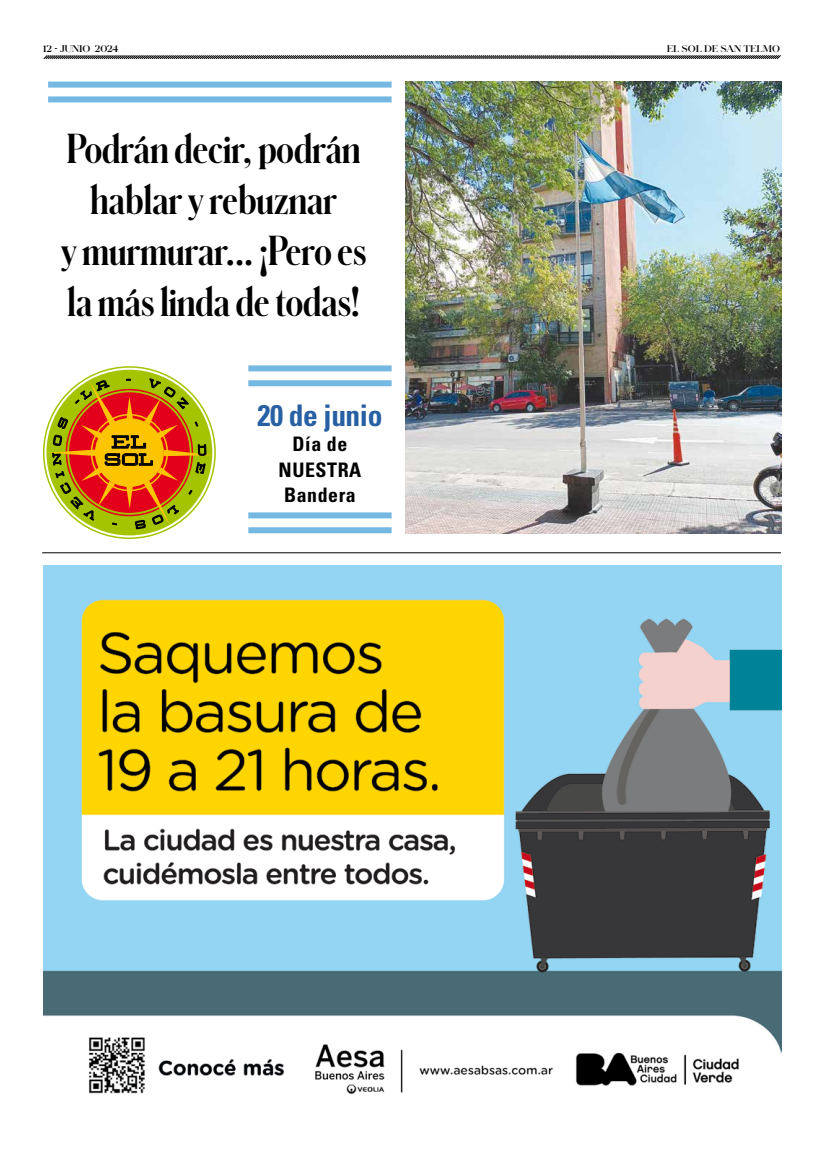
<style>
.page{position:relative;width:823px;height:1163px;background:#fff}
.page>*{position:absolute;margin:0;border:0;box-sizing:border-box;transform-origin:0 0}
.t1{font:700 39px/51px "Schnyder Cond S";letter-spacing:-.015em;color:#000;text-align:center}
.t2{font:700 condensed 29.7px "Univers LT Std";letter-spacing:-.015em;color:#2760a3}
.t3{font:700 condensed 20px/25.3px "Univers LT Std";letter-spacing:.03em;color:#000;text-align:center}
.t4{font:expanded 15.4px "Espiritu";color:#000}
.t5{font:expanded 14.3px "Espiritu";color:#000}
.t6{font:700 9px "Schnyder Wide S";letter-spacing:.03em;color:#000}
</style>
<div class="page">
<svg style="left:43px;top:55px;width:738px;height:4px;background:#646464"></svg>
<img style="left:44px;top:565px;width:737px;height:529px">
<hr style="left:42px;top:552px;width:738px;height:1px;background:#000">
<div style="left:48px;top:82px;width:343px;height:6px;background:#75b9e2"></div>
<div style="left:248px;top:365px;width:143px;height:6px;background:#75b9e2"></div>
<div style="left:248px;top:512px;width:143px;height:6px;background:#75b9e2"></div>
<div style="left:48px;top:96px;width:343px;height:6px;background:#75b9e2"></div>
<div style="left:248px;top:380px;width:143px;height:6px;background:#75b9e2"></div>
<div style="left:248px;top:527px;width:143px;height:6px;background:#75b9e2"></div>
<img style="left:405px;top:82px;width:376px;height:451px">
<svg style="left:46px;top:369px;width:166px;height:166px"></svg>
<p class="t6" style="left:43px;top:42px;width:77px">12 - JUNIO 2024</p>
<p class="t6" style="left:666px;top:42px;width:114px">EL SOL DE SAN TELMO</p>
<p class="t1" style="left:61px;top:122px;width:307px">Podrán decir, podrán hablar y rebuznar<br>y murmurar... ¡Pero es la más linda de todas!</p>
<p class="t4" style="left:111px;top:429px;width:37px">El</p>
<p class="t5" style="left:104px;top:448px;width:51px">Sol</p>
<p class="t2" style="left:257px;top:397px;width:126px">20 de junio</p>
<p class="t3" style="left:278px;top:431px;width:84px">Día de<br>NUESTRA<br>Bandera</p>
</div>
